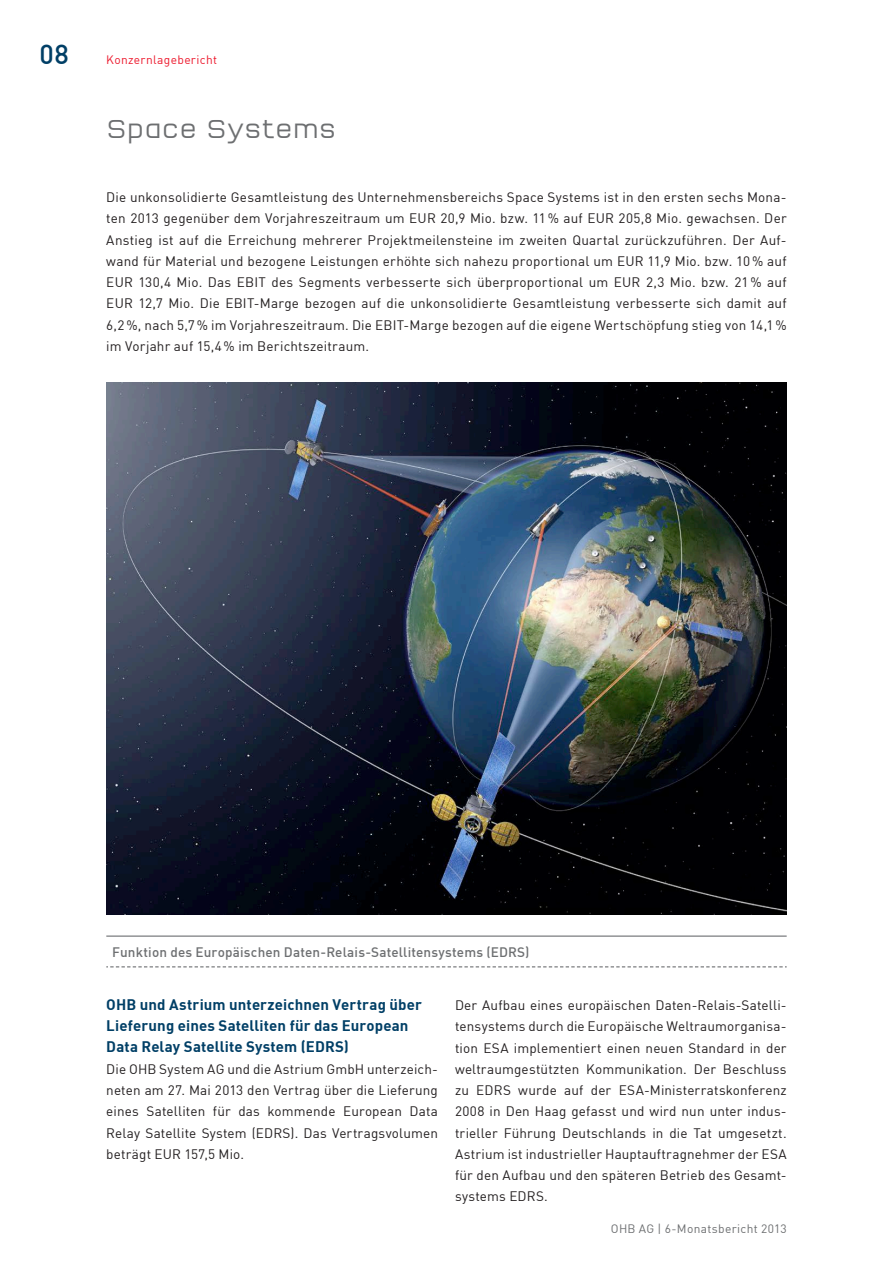
<style>
.page{position:relative;width:893px;height:1263px;background:#fff}
.page>*{position:absolute;margin:0;border:0;box-sizing:border-box;transform-origin:0 0}
.t1{font:300 condensed 27px "Q Type OT";color:#6d6f71}
.t2{font:27px "DIN Medium";color:#003f66}
.t3{font:15px/21.3px "DIN Bold";letter-spacing:.01em;color:#003f66}
.t4{font:13.5px/21.3px "DIN";letter-spacing:.015em;color:#231f20;text-align:justify}
.t5{font:13.5px "DIN Medium";letter-spacing:.01em;color:#6d6f71}
.t6{font:12px "DIN";letter-spacing:.025em;color:#6d6f71}
.t7{font:12px "DIN";letter-spacing:.025em;color:#ed1b2f}
</style>
<div class="page">
<hr style="left:106px;top:935px;width:681px;height:2px;background:#6d6f71">
<svg style="left:106px;top:966px;width:681px;height:1px"></svg>
<img style="left:106px;top:383px;width:681px;height:531px">
<h1 class="t2" style="left:39px;top:37px;width:31px">08</h1>
<p class="t7" style="left:106px;top:52px;width:112px">Konzernlagebericht</p>
<h1 class="t1" style="left:106px;top:113px;width:232px">Space Systems</h1>
<p class="t4" style="left:106px;top:186px;width:682px">Die unkonsolidierte Gesamtleistung des Unternehmensbereichs Space Systems ist in den ersten sechs Mona&shy;ten 2013 gegenüber dem Vorjahreszeitraum um EUR 20,9 Mio. bzw. 11% auf EUR 205,8 Mio. gewachsen. Der Anstieg ist auf die Erreichung mehrerer Projektmeilensteine im zweiten Quartal zurückzuführen. Der Auf&shy;wand für Material und bezogene Leistungen erhöhte sich nahezu proportional um EUR 11,9 Mio. bzw. 10 % auf EUR 130,4 Mio. Das EBIT des Segments verbesserte sich überproportional um EUR 2,3 Mio. bzw. 21% auf EUR 12,7 Mio. Die EBIT-Marge bezogen auf die unkonsolidierte Gesamtleistung verbesserte sich damit auf 6,2%, nach 5,7% im Vorjahreszeitraum. Die EBIT-Marge bezogen auf die eigene Wertschöpfung stieg von 14,1% im Vorjahr auf 15,4% im Berichtszeitraum.</p>
<p class="t5" style="left:112px;top:944px;width:419px">Funktion des Europäischen Daten-Relais-Satellitensystems (EDRS)</p>
<p class="t3" style="left:106px;top:993px;width:317px">OHB und Astrium unterzeichnen Vertrag über<br>Lieferung eines Satelliten für das European<br>Data Relay Satellite System (EDRS)</p>
<p class="t4" style="left:106px;top:1058px;width:333px">Die OHB System AG und die Astrium GmbH unterzeich&shy;neten am 27. Mai 2013 den Vertrag über die Lieferung eines Satelliten für das kommende European Data Relay Satellite System (EDRS). Das Vertragsvolumen beträgt EUR 157,5 Mio.</p>
<p class="t4" style="left:455px;top:994px;width:333px">Der Aufbau eines europäischen Daten-Relais-Satelli&shy;tensystems durch die Europäische Weltraumorganisa&shy;tion ESA implementiert einen neuen Standard in der weltraumgestützten Kommunikation. Der Beschluss zu EDRS wurde auf der ESA-Ministerratskonferenz 2008 in Den Haag gefasst und wird nun unter indus&shy;trieller Führung Deutschlands in die Tat umgesetzt.<br>Astrium ist industrieller Hauptauftragnehmer der ESA für den Aufbau und den späteren Betrieb des Gesamt&shy;systems EDRS.</p>
<p class="t6" style="left:611px;top:1221px;width:177px">OHB AG | 6-Monatsbericht 2013</p>
</div>
